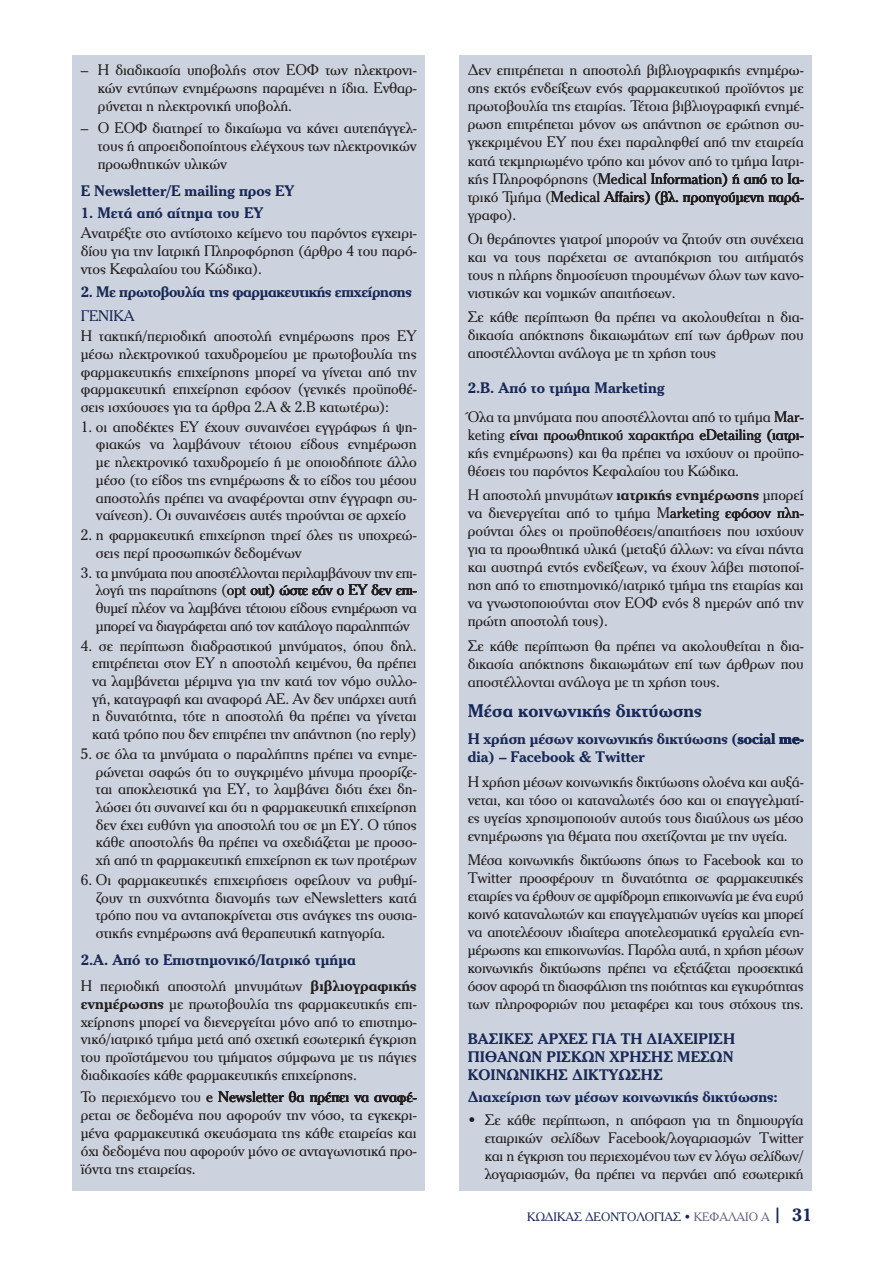
<style>
.page{position:relative;width:893px;height:1263px;background:#fff}
.page>*{position:absolute;margin:0;border:0;box-sizing:border-box;transform-origin:0 0}
.t1{font:700 18px "PF Cheltenham";color:#192957}
.t2{font:15px/18px "PF Cheltenham";letter-spacing:-.005em;color:#231f20;text-align:justify}
.t3{font:700 15px/18px "PF Cheltenham";letter-spacing:-.005em;color:#192957}
.t4{font:700 15px/24.3px "PF Cheltenham";letter-spacing:-.03em;color:#192957}
.t5{font:12px "PF Cheltenham";color:#192957}
.s1{font-weight:700;color:#192957}
.s2{font-weight:400}
.s3{font-weight:400;color:#231f20}
.s4{color:#231f20}
.s5{font-weight:700}
.s6{color:#646485}
.s7{font-weight:700;font-size:18px}
</style>
<div class="page">
<div style="left:72px;top:55px;width:353px;height:1136px;background:#cdd3de"></div>
<div style="left:459px;top:55px;width:353px;height:1136px;background:#cdd3de"></div>
<p class="t2" style="left:98px;top:61px;width:320px;text-indent:-17px">– Η διαδικασία υποβολής στον ΕΟΦ των ηλεκτρονι&shy;κών εντύπων ενημέρωσης παραμένει η ίδια. Ενθαρ&shy;ρύνεται η ηλεκτρονική υποβολή.</p>
<p class="t2" style="left:98px;top:119px;width:320px;text-indent:-17px">– Ο ΕΟΦ διατηρεί το δικαίωμα να κάνει αυτεπάγγελ&shy;τους ή απροειδοποίητους ελέγχους των ηλεκτρονικών προωθητικών υλικών</p>
<p class="t3" style="left:81px;top:181px;width:215px">E Newsletter/E mailing προς ΕΥ</p>
<p class="t2" style="left:81px;top:203px;width:337px;line-height:19.8px"><span class="s1">1. Μετά από αίτημα του ΕΥ<br></span>Ανατρέξτε στο αντίστοιχο κείμενο του παρόντος εγχειρι-</p>
<p class="t2" style="left:81px;top:242px;width:337px">δίου για την Ιατρική Πληροφόρηση (άρθρο 4 του παρό&shy;ντος Κεφαλαίου του Κώδικα).</p>
<p class="t4" style="left:81px;top:279px;width:333px">2. Με πρωτοβουλία της φαρμακευτικής επιχείρησης<br><span class="s2">ΓΕΝΙΚΑ</span></p>
<p class="t2" style="left:81px;top:327px;width:337px">Η τακτική/περιοδική αποστολή ενημέρωσης προς ΕΥ μέσω ηλεκτρονικού ταχυδρομείου με πρωτοβουλία της φαρμακευτικής επιχείρησης μπορεί να γίνεται από την φαρμακευτική επιχείρηση εφόσον (γενικές προϋποθέ&shy;σεις ισχύουσες για τα άρθρα 2.Α &amp; 2.Β κατωτέρω):</p>
<p class="t2" style="left:96px;top:417px;width:322px;text-indent:-15px">1. οι αποδέκτες ΕΥ έχουν συναινέσει εγγράφως ή ψη&shy;φιακώς να λαμβάνουν τέτοιου είδους ενημέρωση με ηλεκτρονικό ταχυδρομείο ή με οποιοδήποτε άλλο μέσο (το είδος της ενημέρωσης &amp; το είδος του μέσου αποστολής πρέπει να αναφέρονται στην έγγραφη συ&shy;ναίνεση). Οι συναινέσεις αυτές τηρούνται σε αρχείο</p>
<p class="t2" style="left:96px;top:526px;width:322px;text-indent:-15px">2. η φαρμακευτική επιχείρηση τηρεί όλες τις υποχρεώ&shy;σεις περί προσωπικών δεδομένων</p>
<p class="t2" style="left:96px;top:563px;width:322px;text-indent:-15px">3. τα μηνύματα που αποστέλλονται περιλαμβάνουν την επι&shy;λογή της παραίτησης (opt out) ώστε εάν ο ΕΥ δεν επι&shy;θυμεί πλέον να λαμβάνει τέτοιου είδους ενημέρωση να μπορεί να διαγράφεται από τον κατάλογο παραληπτών</p>
<p class="t2" style="left:92px;top:636px;width:326px;text-indent:-11px">4. σε περίπτωση διαδραστικού μηνύματος, όπου δηλ. επιτρέπεται στον ΕΥ η αποστολή κειμένου, θα πρέπει να λαμβάνεται μέριμνα για την κατά τον νόμο συλλο&shy;γή, καταγραφή και αναφορά ΑΕ. Αν δεν υπάρχει αυτή η δυνατότητα, τότε η αποστολή θα πρέπει να γίνεται κατά τρόπο που δεν επιτρέπει την απάντηση (no reply)</p>
<p class="t2" style="left:96px;top:745px;width:322px;text-indent:-15px">5. σε όλα τα μηνύματα ο παραλήπτης πρέπει να ενημε&shy;ρώνεται σαφώς ότι το συγκριμένο μήνυμα προορίζε&shy;ται αποκλειστικά για ΕΥ, το λαμβάνει διότι έχει δη&shy;λώσει ότι συναινεί και ότι η φαρμακευτική επιχείρηση δεν έχει ευθύνη για αποστολή του σε μη ΕΥ. Ο τύπος κάθε αποστολής θα πρέπει να σχεδιάζεται με προσο&shy;χή από τη φαρμακευτική επιχείρηση εκ των προτέρων</p>
<p class="t2" style="left:96px;top:871px;width:322px;text-indent:-15px">6. Οι φαρμακευτικές επιχειρήσεις οφείλουν να ρυθμί&shy;ζουν τη συχνότητα διανομής των eNewsletters κατά τρόπο που να ανταποκρίνεται στις ανάγκες της ουσια&shy;στικής ενημέρωσης ανά θεραπευτική κατηγορία.</p>
<p class="t3" style="left:81px;top:946px;width:337px;line-height:26.5px">2.Α. Από το Επιστημονικό/Ιατρικό τμήμα<br><span class="s3">Η περιοδική αποστολή μηνυμάτων</span> <span class="s4">βιβλιογραφικής</span></p>
<p class="t2" style="left:81px;top:995px;width:337px"><span class="s5">ενημέρωσης</span> με πρωτοβουλία της φαρμακευτικής επι&shy;χείρησης μπορεί να διενεργείται μόνο από το επιστημο&shy;νικό/ιατρικό τμήμα μετά από σχετική εσωτερική έγκριση του προϊστάμενου του τμήματος σύμφωνα με τις πάγιες διαδικασίες κάθε φαρμακευτικής επιχείρησης.</p>
<p class="t2" style="left:81px;top:1087px;width:337px">Το περιεχόμενο του e Newsletter θα πρέπει να αναφέ&shy;ρεται σε δεδομένα που αφορούν την νόσο, τα εγκεκρι&shy;μένα φαρμακευτικά σκευάσματα της κάθε εταιρείας και όχι δεδομένα που αφορούν μόνο σε ανταγωνιστικά προ&shy;ϊόντα της εταιρείας.</p>
<p class="t2" style="left:468px;top:61px;width:337px">Δεν επιτρέπεται η αποστολή βιβλιογραφικής ενημέρω&shy;σης εκτός ενδείξεων ενός φαρμακευτικού προϊόντος με πρωτοβουλία της εταιρίας. Τέτοια βιβλιογραφική ενημέ&shy;ρωση επιτρέπεται μόνον ως απάντηση σε ερώτηση συ&shy;γκεκριμένου ΕΥ που έχει παραληφθεί από την εταιρεία κατά τεκμηριωμένο τρόπο και μόνον από το τμήμα Ιατρι&shy;κής Πληροφόρησης (Medical Information) ή από το Ια&shy;τρικό Τμήμα (Medical Affairs) (βλ. προηγούμενη παρά&shy;γραφο).</p>
<p class="t2" style="left:468px;top:229px;width:337px">Οι θεράποντες γιατροί μπορούν να ζητούν στη συνέχεια και να τους παρέχεται σε ανταπόκριση του αιτήματός τους η πλήρης δημοσίευση τηρουμένων όλων των κανο&shy;νιστικών και νομικών απαιτήσεων.</p>
<p class="t2" style="left:468px;top:308px;width:337px">Σε κάθε περίπτωση θα πρέπει να ακολουθείται η δια&shy;δικασία απόκτησης δικαιωμάτων επί των άρθρων που αποστέλλονται ανάλογα με τη χρήση τους</p>
<p class="t3" style="left:468px;top:379px;width:199px">2.Β. Από το τμήμα Marketing</p>
<p class="t2" style="left:468px;top:407px;width:337px">Όλα τα μηνύματα που αποστέλλονται από το τμήμα Mar&shy;keting είναι προωθητικού χαρακτήρα eDetailing (ιατρι&shy;κής ενημέρωσης) και θα πρέπει να ισχύουν οι προϋπο&shy;θέσεις του παρόντος Κεφαλαίου του Κώδικα.</p>
<p class="t2" style="left:468px;top:486px;width:337px">Η αποστολή μηνυμάτων <span class="s5">ιατρικής ενημέρωσης</span> μπορεί να διενεργείται από το τμήμα Μarketing εφόσον πλη&shy;ρούνται όλες οι προϋποθέσεις/απαιτήσεις που ισχύουν για τα προωθητικά υλικά (μεταξύ άλλων: να είναι πάντα και αυστηρά εντός ενδείξεων, να έχουν λάβει πιστοποί&shy;ηση από το επιστημονικό/ιατρικό τμήμα της εταιρίας και να γνωστοποιούνται στον ΕΟΦ ενός 8 ημερών από την πρώτη αποστολή τους).</p>
<p class="t2" style="left:468px;top:636px;width:337px">Σε κάθε περίπτωση θα πρέπει να ακολουθείται η δια&shy;δικασία απόκτησης δικαιωμάτων επί των άρθρων που αποστέλλονται ανάλογα με τη χρήση τους.</p>
<p class="t1" style="left:468px;top:700px;width:236px">Μέσα κοινωνικής δικτύωσης</p>
<p class="t3" style="left:468px;top:730px;width:337px">Η χρήση μέσων κοινωνικής δικτύωσης (social me&shy;dia) – Facebook &amp; Twitter</p>
<p class="t2" style="left:468px;top:772px;width:337px">Η χρήση μέσων κοινωνικής δικτύωσης ολοένα και αυξά&shy;νεται, και τόσο οι καταναλωτές όσο και οι επαγγελματί&shy;ες υγείας χρησιμοποιούν αυτούς τους διαύλους ως μέσο ενημέρωσης για θέματα που σχετίζονται με την υγεία.</p>
<p class="t2" style="left:468px;top:851px;width:337px">Μέσα κοινωνικής δικτύωσης όπως το Facebook και το Twitter προσφέρουν τη δυνατότητα σε φαρμακευτικές εταιρίες να έρθουν σε αμφίδρομη επικοινωνία με ένα ευρύ κοινό καταναλωτών και επαγγελματιών υγείας και μπορεί να αποτελέσουν ιδιαίτερα αποτελεσματικά εργαλεία ενη&shy;μέρωσης και επικοινωνίας. Παρόλα αυτά, η χρήση μέσων κοινωνικής δικτύωσης πρέπει να εξετάζεται προσεκτικά όσον αφορά τη διασφάλιση της ποιότητας και εγκυρότητας των πληροφοριών που μεταφέρει και τους στόχους της.</p>
<p class="t3" style="left:468px;top:1029px;width:269px;text-align:justify">ΒΑΣΙΚΕΣ ΑΡΧΕΣ ΓΙΑ ΤΗ ΔΙΑΧΕΙΡΙΣΗ ΠΙΘΑΝΩΝ ΡΙΣΚΩΝ ΧΡΗΣΗΣ ΜΕΣΩΝ ΚΟΙΝΩΝΙΚΗΣ ΔΙΚΤΥΩΣΗΣ</p>
<p class="t3" style="left:468px;top:1088px;width:312px">Διαχείριση των μέσων κοινωνικής δικτύωσης:</p>
<p class="t2" style="left:485px;top:1110px;width:320px;text-indent:-17px">Þ Σε κάθε περίπτωση, η απόφαση για τη δημιουργία εταιρικών σελίδων Facebook/λογαριασμών Twitter και η έγκριση του περιεχομένου των εν λόγω σελίδων/ λογαριασμών, θα πρέπει να περνάει από εσωτερική</p>
<p class="t5" style="left:527px;top:1210px;width:286px">ΚΩΔΙΚΑΣ ΔΕΟΝΤΟΛΟΓΙΑΣ <span class="s6">ΚΕΦΑΛΑΙΟ Α</span> <span class="s7">| 31</span></p>
</div>
